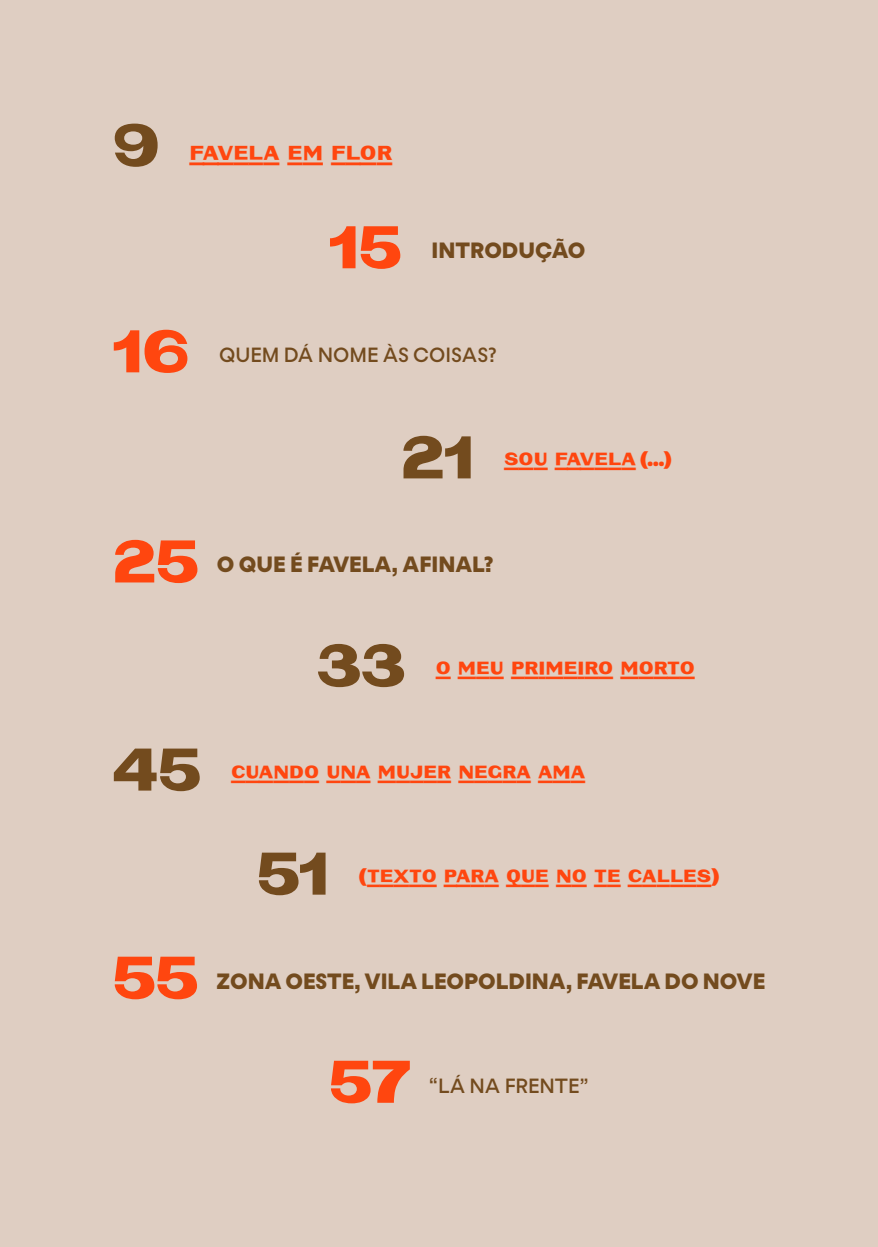
<style>
.page{position:relative;width:878px;height:1247px;background:#fff}
.page>*{position:absolute;margin:0;border:0;box-sizing:border-box;transform-origin:0 0}
.t1{font:700 60px "VTC Marsha";color:#ff460f}
.t2{font:700 60px "VTC Marsha";color:#734b1e}
.t3{font:700 40px "VTC Marsha";color:#ff460f}
.t4{font:700 36px "VTC Marsha";color:#ff460f}
.t5{font:800 21.6px "Igual";color:#734b1e}
.t6{font:500 20px "Igual";color:#734b1e}
.s1{font-size:60px;color:#734b1e}
</style>
<div class="page">
<div style="left:0;top:0;width:877px;height:1246px;background:#dfcec2"></div>
<p class="t3" style="left:113px;top:133px;width:280px"><sup>9</sup> favela em flor</p>
<p class="t1" style="left:329px;top:206px;width:74px">15</p>
<p class="t5" style="left:431px;top:238px;width:155px">INTRODUÇÃO</p>
<p class="t1" style="left:113px;top:310px;width:78px">16</p>
<p class="t6" style="left:219px;top:344px;width:279px">QUEM DÁ NOME ÀS COISAS?</p>
<p class="t4" style="left:401px;top:441px;width:272px"><span class="s1">21</span> sou favela <sup>(...)</sup></p>
<p class="t1" style="left:113px;top:520px;width:87px">25</p>
<p class="t5" style="left:217px;top:552px;width:278px">O QUE É FAVELA, AFINAL?</p>
<p class="t4" style="left:317px;top:649px;width:379px"><span class="s1">33</span> o meu primeiro morto</p>
<p class="t4" style="left:113px;top:753px;width:473px"><span class="s1">45</span> cuando una mujer negra ama</p>
<p class="t2" style="left:257px;top:832px;width:73px">51</p>
<p class="t4" style="left:359px;top:857px;width:362px"><sup>(</sup>texto para que no te calles<sup>)</sup></p>
<p class="t1" style="left:113px;top:936px;width:87px">55</p>
<p class="t5" style="left:216px;top:968px;width:550px">ZONA OESTE, VILA LEOPOLDINA, FAVELA DO NOVE</p>
<p class="t1" style="left:329px;top:1040px;width:83px">57</p>
<p class="t6" style="left:428px;top:1074px;width:161px">“LÁ NA FRENTE”</p>
</div>
